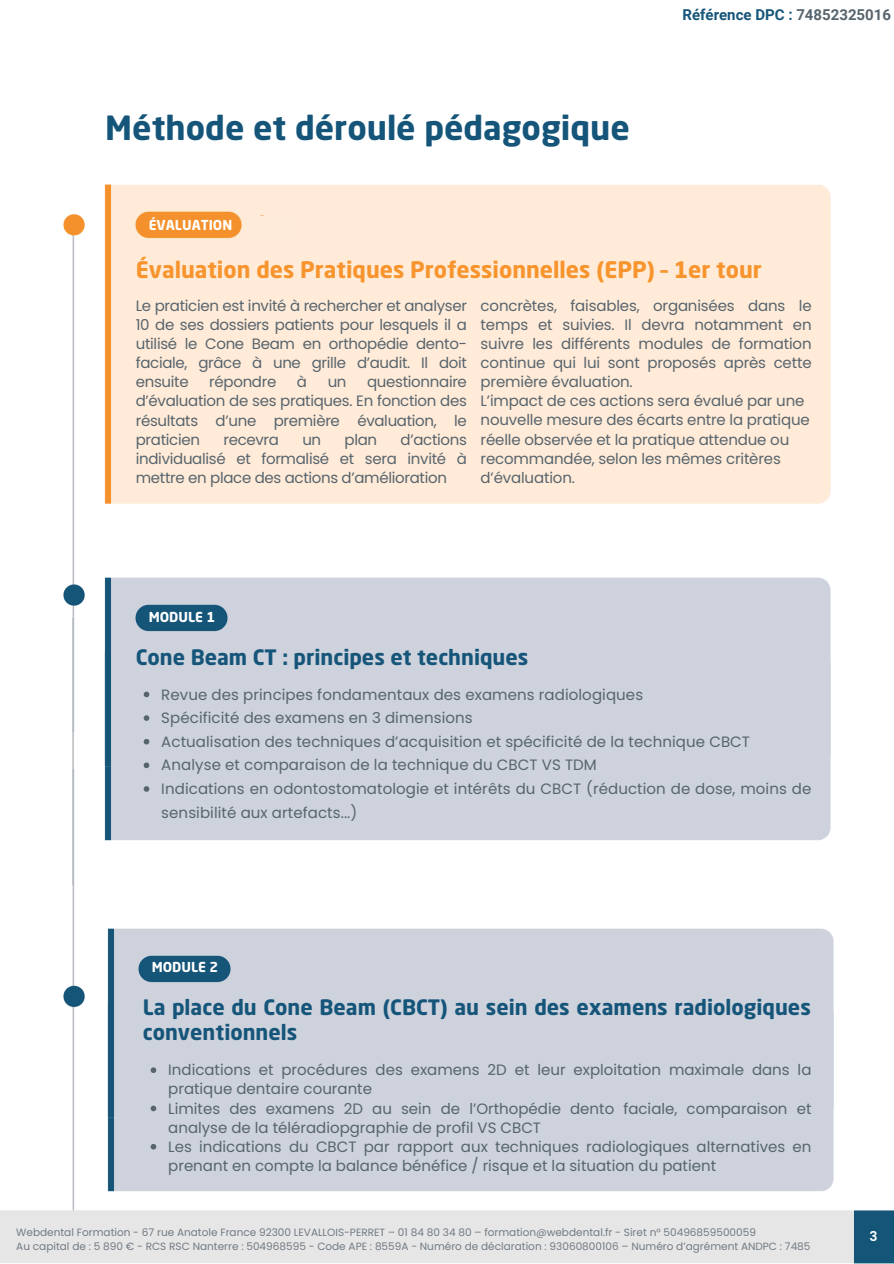
<style>
.page{position:relative;width:894px;height:1264px;background:#fff}
.page>*{position:absolute;margin:0;border:0;box-sizing:border-box;transform-origin:0 0}
.t1{font:700 33px "Neo Sans Std";color:#16557a}
.t2{font:700 22.5px "Neo Sans Std";color:#f8942d}
.t3{font:700 21px/24.8px "Neo Sans Std";color:#16557a}
.t4{font:15px/19.2px "Poppins";color:#57646e}
.t5{font:700 15px "Roboto";color:#16557a}
.t6{font:15px "Poppins";letter-spacing:-.02em;color:#57646e}
.t7{font:700 13.5px "Neo Sans Std";color:#fff}
.t8{font:600 13.5px "Poppins";color:#fff}
.t9{font:10.5px "Poppins";color:#717a83}
.s1{color:#57646e}
</style>
<div class="page">
<img style="left:0;top:184px;width:893px;height:1079px">
<div style="left:247px;top:216px;width:48px;height:22px;background:#ffecd8"></div>
<div style="left:89px;top:531px;width:804px;height:653px;background:#fff"></div>
<img style="left:101px;top:1140px;width:792px;height:74px">
<div style="left:104px;top:789px;width:727px;height:52px;background:#cdd2dc"></div>
<div style="left:104px;top:577px;width:727px;height:212px;background:#cdd2dc"></div>
<svg style="left:144px;top:691px;width:5px;height:6px"></svg>
<svg style="left:144px;top:715px;width:5px;height:6px"></svg>
<svg style="left:144px;top:739px;width:5px;height:5px"></svg>
<svg style="left:144px;top:762px;width:5px;height:6px"></svg>
<svg style="left:144px;top:786px;width:5px;height:5px"></svg>
<img style="left:42px;top:618px;width:47px;height:266px">
<div style="left:107px;top:928px;width:727px;height:212px;background:#cdd2dc"></div>
<svg style="left:151px;top:1067px;width:5px;height:5px"></svg>
<svg style="left:151px;top:1105px;width:5px;height:6px"></svg>
<svg style="left:151px;top:1143px;width:5px;height:6px"></svg>
<p class="t1" style="left:105px;top:115px;width:526px">Méthode et déroulé pédagogique</p>
<p class="t7" style="left:149px;top:220px;width:85px">ÉVALUATION</p>
<h3 class="t5" style="left:682px;top:6px;width:210px">Référence DPC : <span class="s1">74852325016</span></h3>
<p class="t2" style="left:136px;top:261px;width:627px">Évaluation des Pratiques Professionnelles (EPP) – 1er tour</p>
<h5 class="t4" style="left:136px;top:296px;width:332px;text-align:justify">Le praticien est invité à rechercher et analyser 10 de ses dossiers patients pour lesquels il a utilisé le Cone Beam en orthopédie dento&shy;faciale, grâce à une grille d’audit. Il doit ensuite</h5>
<h5 class="t6" style="left:209px;top:371px;width:69px">répondre</h5>
<h5 class="t4" style="left:297px;top:372px;width:12px">à</h5>
<h5 class="t4" style="left:327px;top:372px;width:20px">un</h5>
<h5 class="t4" style="left:136px;top:372px;width:332px;text-align:justify;text-indent:231px">questionnaire d’évaluation de ses pratiques. En fonction des résultats d’une première évaluation, le praticien</h5>
<h5 class="t4" style="left:136px;top:430px;width:332px;text-align:justify;text-indent:265px">d’actions individualisé et formalisé et sera invité à mettre en place des actions d’amélioration</h5>
<h5 class="t6" style="left:223px;top:429px;width:57px">recevra</h5>
<h5 class="t4" style="left:302px;top:430px;width:20px">un</h5>
<h5 class="t4" style="left:344px;top:430px;width:34px">plan</h5>
<h2 class="t4" style="left:480px;top:296px;width:332px">concrètes, faisables, organisées dans le temps et suivies. Il devra notamment en suivre les différents modules de formation continue qui lui sont proposés après cette première évaluation.<br>L’impact de ces actions sera évalué par une nouvelle mesure des écarts entre la pratique réelle observée et la pratique attendue ou</h2>
<p class="t4" style="left:480px;top:449px;width:301px">recommandée, selon les mêmes critères d’évaluation.</p>
<p class="t7" style="left:149px;top:611px;width:68px">MODULE 1</p>
<p class="t3" style="left:136px;top:646px;width:394px">Cone Beam CT : principes et techniques</p>
<h3 class="t4" style="left:161px;top:684px;width:483px">Revue des principes fondamentaux des examens radiologiques</h3>
<p class="t4" style="left:161px;top:708px;width:313px">Spécificité des examens en 3 dimensions</p>
<h3 class="t4" style="left:161px;top:732px;width:590px">Actualisation des techniques d’acquisition et spécificité de la technique CBCT</h3>
<h3 class="t4" style="left:161px;top:755px;width:437px">Analyse et comparaison de la technique du CBCT VS TDM</h3>
<p class="t4" style="left:161px;top:777px;width:651px;line-height:23.7px">Indications en odontostomatologie et intérêts du CBCT (réduction de dose, moins de sensibilité aux artefacts...)</p>
<p class="t7" style="left:152px;top:961px;width:68px">MODULE 2</p>
<p class="t3" style="left:143px;top:997px;width:669px">La place du Cone Beam (CBCT) au sein des examens radiologiques conventionnels</p>
<p class="t4" style="left:168px;top:1060px;width:644px">Indications et procédures des examens 2D et leur exploitation maximale dans la pratique dentaire courante</p>
<h2 class="t4" style="left:168px;top:1098px;width:644px">Limites des examens 2D au sein de l’Orthopédie dento faciale, comparaison et analyse de la téléradiopgraphie de profil VS CBCT</h2>
<p class="t4" style="left:168px;top:1136px;width:644px">Les indications du CBCT par rapport aux techniques radiologiques alternatives en prenant en compte la balance bénéfice / risque et la situation du patient</p>
<h2 class="t9" style="left:16px;top:1225px;width:741px">Webdental Formation - 67 rue Anatole France 92300 LEVALLOIS-PERRET – 01 84 80 34 80 – formation@webdental.fr - Siret n° 50496859500059</h2>
<h5 class="t9" style="left:16px;top:1238px;width:795px">Au capital de : 5 890 € - RCS RSC Nanterre : 504968595 - Code APE : 8559A - Numéro de déclaration : 93060800106 – Numéro d’agrément ANDPC : 7485</h5>
<h5 class="t8" style="left:869px;top:1226px;width:10px">3</h5>
</div>
